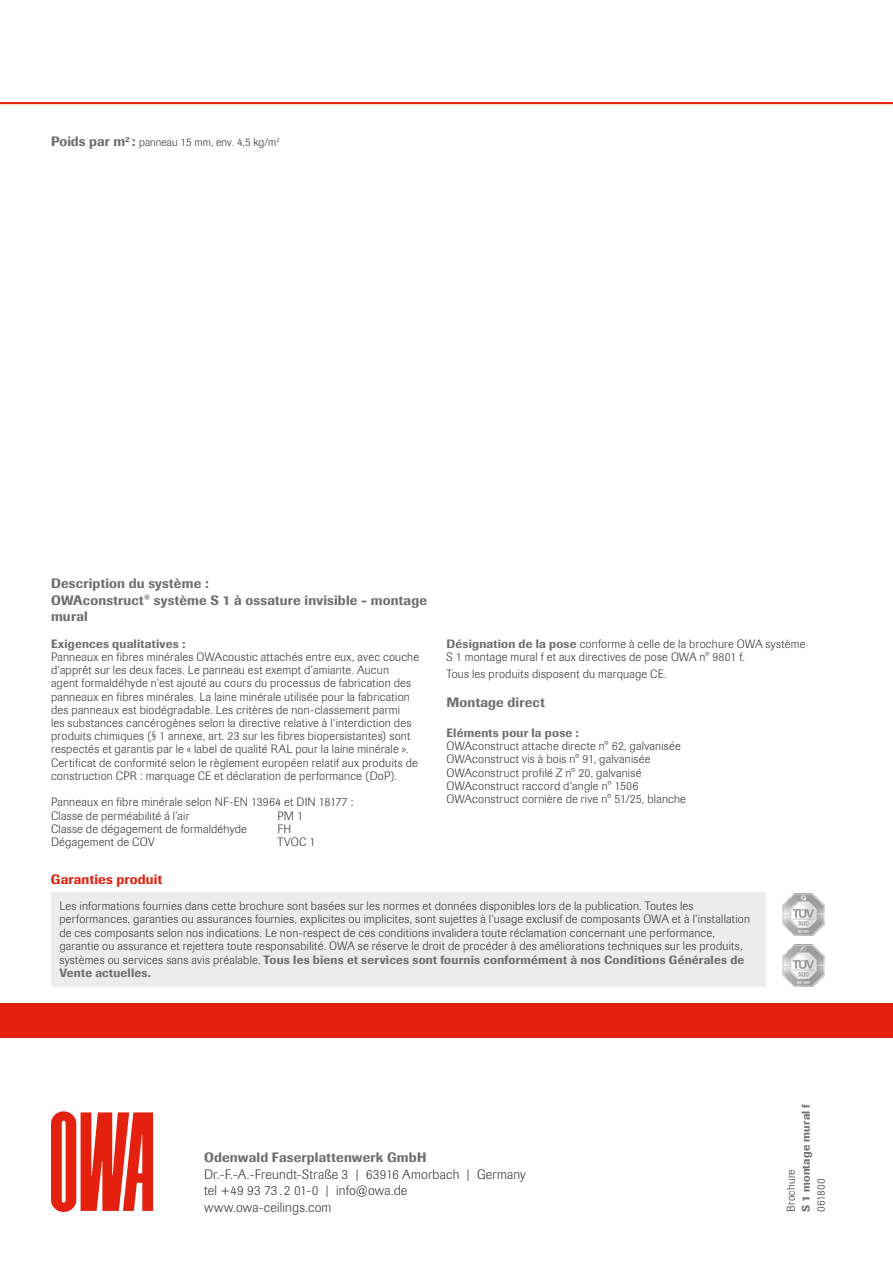
<style>
.page{position:relative;width:893px;height:1263px;background:#fff}
.page>*{position:absolute;margin:0;border:0;box-sizing:border-box;transform-origin:0 0}
.t1{font:500 13.5px/16.5px "Imago Pro";letter-spacing:.015em;color:#6f6f6e}
.t2{font:300 13.5px/16.5px "Imago Pro";letter-spacing:.015em;color:#3b3b3a}
.t3{font:500 13.5px "Imago Pro";letter-spacing:.015em;color:#e4200e}
.t4{font:300 12px/13.2px "Imago Pro";letter-spacing:.02em;color:#3b3b3a}
.t5{font:500 12px "Imago Pro";letter-spacing:.015em;color:#6f6f6e}
.t6{font:300 11.25px "Imago Pro";color:#3b3b3a}
.t7{font:500 11.25px "Imago Pro";letter-spacing:.02em;color:#6f6f6e}
.t8{font:300 11.25px "Imago Pro";letter-spacing:.02em;color:#3b3b3a}
.s1{font-weight:500;font-size:13.5px;color:#6f6f6e}
.s2{font-weight:500;color:#6f6f6e}
</style>
<div class="page">
<hr style="left:0;top:102px;width:893px;height:2px;background:#e4200e">
<div style="left:0;top:1003px;width:893px;height:34px;background:#e4200e"></div>
<svg style="left:51px;top:1111px;width:102px;height:101px"></svg>
<div style="left:51px;top:892px;width:714px;height:94px;background:#ececed"></div>
<img style="left:782px;top:944px;width:43px;height:42px">
<img style="left:782px;top:893px;width:43px;height:43px">
<p class="t6" style="left:51px;top:135px;width:230px"><span class="s1">Poids par m</span><sup>2</sup> <span class="s1">:</span> panneau 15 mm, env. 4,5 kg/m<sup>2</sup></p>
<p class="t1" style="left:51px;top:575px;width:377px">Description du système :<br>OWAconstruct<sup>®</sup> système S 1 à ossature invisible - montage mural</p>
<p class="t5" style="left:51px;top:636px;width:136px">Exigences qualitatives :</p>
<p class="t4" style="left:51px;top:650px;width:370px">Panneaux en fibres minérales OWAcoustic attachés entre eux, avec couche d‘apprêt sur les deux faces. Le panneau est exempt d‘amiante. Aucun agent formaldéhyde n‘est ajouté au cours du processus de fabrication des panneaux en fibres minérales. La laine minérale utilisée pour la fabrication des panneaux est biodégradable. Les critères de non-classement parmi<br>les substances cancérogènes selon la directive relative à l‘interdiction des produits chimiques (§ 1 annexe, art. 23 sur les fibres biopersistantes) sont respectés et garantis par le « label de qualité RAL pour la laine minérale ».<br>Certificat de conformité selon le règlement européen relatif aux produits de construction CPR : marquage CE et déclaration de performance (DoP).</p>
<p class="t4" style="left:51px;top:795px;width:304px">Panneaux en fibre minérale selon NF-EN 13964 et DIN 18177 :<br>Classe de perméabilité á l’air</p>
<p class="t4" style="left:278px;top:808px;width:27px">PM 1</p>
<p class="t4" style="left:51px;top:822px;width:198px">Classe de dégagement de formaldéhyde</p>
<p class="t4" style="left:278px;top:822px;width:15px">FH</p>
<p class="t4" style="left:51px;top:835px;width:105px">Dégagement de COV</p>
<p class="t4" style="left:278px;top:835px;width:39px">TVOC 1</p>
<p class="t3" style="left:51px;top:871px;width:113px">Garanties produit</p>
<p class="t4" style="left:446px;top:637px;width:361px"><span class="s2">Désignation de la pose</span> conforme à celle de la brochure OWA système<br>S 1 montage mural f et aux directives de pose OWA n° 9801 f.</p>
<p class="t4" style="left:446px;top:667px;width:221px">Tous les produits disposent du marquage CE.</p>
<p class="t1" style="left:446px;top:694px;width:100px">Montage direct</p>
<p class="t5" style="left:446px;top:725px;width:134px">Eléments pour la pose :</p>
<p class="t4" style="left:446px;top:739px;width:241px">OWAconstruct attache directe n° 62, galvanisée OWAconstruct vis à bois n° 91, galvanisée OWAconstruct profilé Z n° 20, galvanisé OWAconstruct raccord d‘angle n° 1506<br>OWAconstruct cornière de rive n° 51/25, blanche</p>
<p class="t4" style="left:59px;top:899px;width:692px">Les informations fournies dans cette brochure sont basées sur les normes et données disponibles lors de la publication. Toutes les performances, garanties ou assurances fournies, explicites ou implicites, sont sujettes à l‘usage exclusif de composants OWA et à l‘installation de ces composants selon nos indications. Le non-respect de ces conditions invalidera toute réclamation concernant une performance, garantie ou assurance et rejettera toute responsabilité. OWA se réserve le droit de procéder à des améliorations techniques sur les produits, systèmes ou services sans avis préalable. <span class="s2">Tous les biens et services sont fournis conformément à nos Conditions Générales de Vente actuelles.</span></p>
<p class="t7" style="left:799px;top:1212px;width:109px;rotate:-90deg">S 1 montage mural f</p>
<p class="t1" style="left:204px;top:1149px;width:224px">Odenwald Faserplattenwerk GmbH</p>
<p class="t2" style="left:204px;top:1166px;width:323px">Dr.-F.-A.-Freundt-Straße 3 | 63916 Amorbach | Germany tel +49 93 73 . 2 01-0 | info@owa.de www.owa-ceilings.com</p>
<p class="t8" style="left:784px;top:1212px;width:44px;rotate:-90deg">Brochure</p>
<p class="t6" style="left:814px;top:1212px;width:35px;rotate:-90deg">061800</p>
</div>
